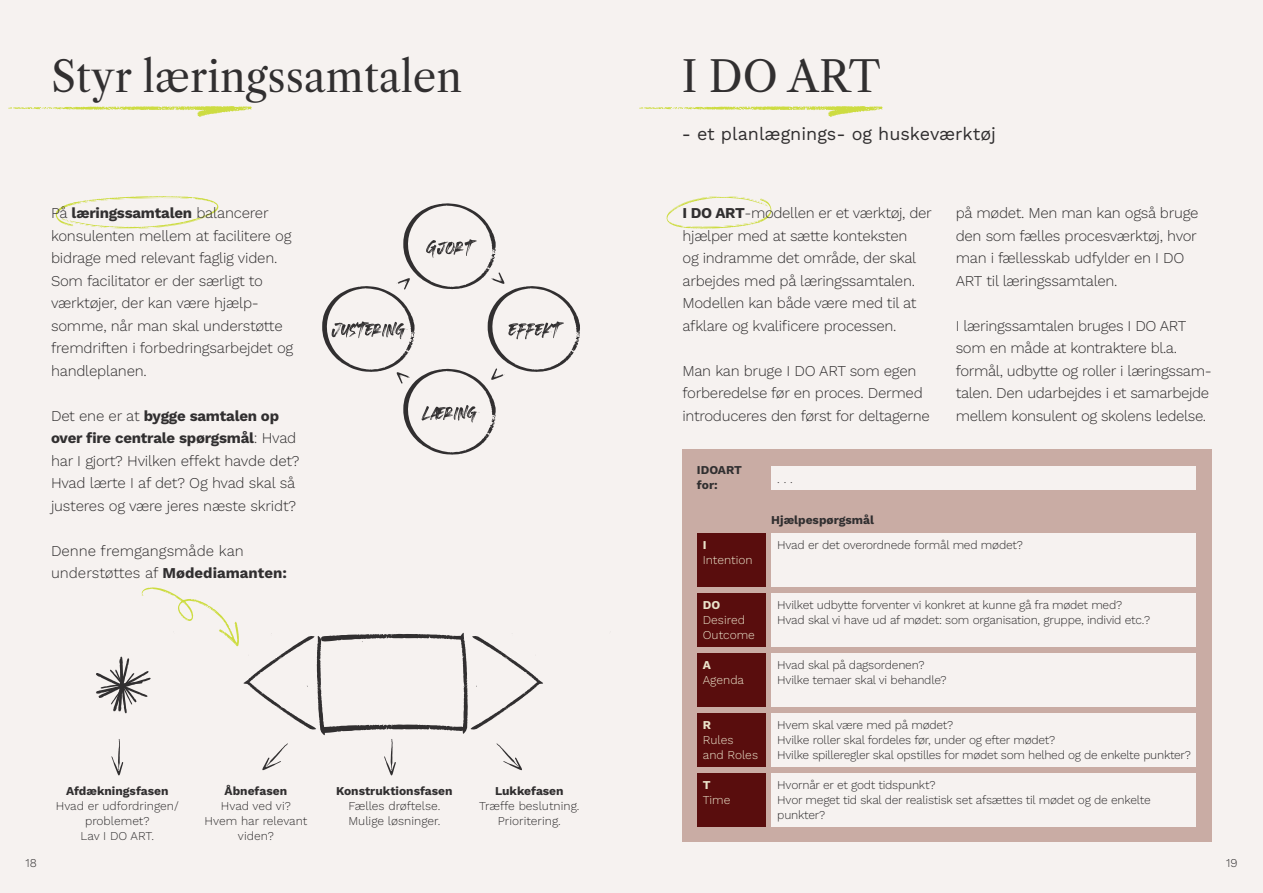
<style>
.page{position:relative;width:1263px;height:893px;background:#fff}
.page>*{position:absolute;margin:0;border:0;box-sizing:border-box;transform-origin:0 0}
.t1{font:42px "Libre Caslon Text";color:#312f30}
.t2{font:18px "Work Sans";color:#312f30}
.t3{font:300 15px/22.5px "Work Sans";letter-spacing:-.02em;color:#312f30}
.t4{font:300 15px "Work Sans";color:#312f30}
.t5{font:300 12px "Work Sans";letter-spacing:-.02em;color:#312f30}
.t6{font:300 12px/15px "Work Sans";color:#312f30;text-align:center}
.t7{font:700 12px "Work Sans";color:#312f30}
.t8{font:300 12px "Work Sans";color:#eae3ca}
.t9{font:700 12px "Work Sans";color:#eae3ca}
.s1{font-weight:700}
</style>
<div class="page">
<div style="left:0;top:0;width:631px;height:893px;background:#f6f2f0"></div>
<svg style="left:8px;top:106px;width:244px;height:11px"></svg>
<div style="left:631px;top:0;width:632px;height:893px;background:#f6f2f0"></div>
<div style="left:682px;top:449px;width:530px;height:393px;background:#c9aca4"></div>
<div style="left:697px;top:533px;width:68px;height:54px;background:#590d0d"></div>
<div style="left:697px;top:593px;width:68px;height:54px;background:#590d0d"></div>
<div style="left:697px;top:653px;width:68px;height:54px;background:#590d0d"></div>
<div style="left:697px;top:713px;width:68px;height:54px;background:#590d0d"></div>
<div style="left:697px;top:773px;width:68px;height:54px;background:#590d0d"></div>
<div style="left:771px;top:466px;width:425px;height:23px;background:#f6f2f0"></div>
<svg style="left:639px;top:106px;width:244px;height:11px"></svg>
<div style="left:771px;top:533px;width:425px;height:54px;background:#f6f2f0"></div>
<div style="left:771px;top:593px;width:425px;height:54px;background:#f6f2f0"></div>
<div style="left:771px;top:653px;width:425px;height:54px;background:#f6f2f0"></div>
<div style="left:771px;top:713px;width:425px;height:54px;background:#f6f2f0"></div>
<div style="left:771px;top:773px;width:425px;height:54px;background:#f6f2f0"></div>
<svg style="left:666px;top:196px;width:105px;height:33px"></svg>
<svg style="left:56px;top:196px;width:162px;height:33px"></svg>
<svg style="left:322px;top:203px;width:258px;height:252px"></svg>
<svg style="left:96px;top:587px;width:447px;height:188px"></svg>
<p class="t1" style="left:51px;top:51px;width:413px">Styr læringssamtalen</p>
<p class="t3" style="left:51px;top:201px;width:242px">På <span class="s1">læringssamtalen</span> balancerer konsulenten mellem at facilitere og bidrage med relevant faglig viden.</p>
<p class="t3" style="left:51px;top:269px;width:213px">Som facilitator er der særligt to</p>
<p class="t3" style="left:51px;top:291px;width:244px">værktøjer, der kan være hjælp&shy;somme, når man skal understøtte fremdriften i forbedringsarbejdet og handleplanen.</p>
<p class="t3" style="left:51px;top:404px;width:250px">Det ene er at <span class="s1">bygge samtalen op over fire centrale spørgsmål</span>: Hvad har I gjort? Hvilken effekt havde det?<br>Hvad lærte I af det? Og hvad skal så justeres og være jeres næste skridt?</p>
<p class="t4" style="left:51px;top:539px;width:194px">Denne fremgangsmåde kan</p>
<p class="t4" style="left:51px;top:562px;width:237px">understøttes af <span class="s1">Mødediamanten:</span></p>
<p class="t7" style="left:66px;top:782px;width:104px">Afdækningsfasen</p>
<p class="t6" style="left:56px;top:798px;width:124px">Hvad er udfordringen/</p>
<p class="t6" style="left:85px;top:813px;width:66px">problemet?</p>
<p class="t5" style="left:81px;top:827px;width:75px">Lav I DO ART.</p>
<p class="t7" style="left:225px;top:782px;width:64px">Åbnefasen</p>
<p class="t6" style="left:204px;top:798px;width:104px">Hvad ved vi?<br>Hvem har relevant viden?</p>
<p class="t7" style="left:336px;top:782px;width:118px">Konstruktionsfasen</p>
<p class="t6" style="left:348px;top:798px;width:94px">Fælles drøftelse.</p>
<p class="t6" style="left:348px;top:813px;width:94px">Mulige løsninger.</p>
<p class="t7" style="left:495px;top:782px;width:70px">Lukkefasen</p>
<p class="t6" style="left:479px;top:798px;width:102px">Træffe beslutning.<br>Prioritering.</p>
<p class="t1" style="left:682px;top:51px;width:200px">I DO ART</p>
<p class="t2" style="left:682px;top:120px;width:316px">- et planlægnings- og huskeværktøj</p>
<p class="t3" style="left:682px;top:201px;width:251px"><span class="s1">I DO ART</span>-modellen er et værktøj, der hjælper med at sætte konteksten<br>og indramme det område, der skal arbejdes med på læringssamtalen.<br>Modellen kan både være med til at afklare og kvalificere processen.</p>
<p class="t3" style="left:682px;top:359px;width:249px">Man kan bruge I DO ART som egen forberedelse før en proces. Dermed introduceres den først for deltagerne</p>
<p class="t7" style="left:697px;top:461px;width:47px">IDOART</p>
<p class="t7" style="left:697px;top:476px;width:22px">for:</p>
<p class="t5" style="left:777px;top:470px;width:17px">. . .</p>
<p class="t7" style="left:771px;top:511px;width:104px">Hjælpespørgsmål</p>
<p class="t3" style="left:956px;top:201px;width:244px">på mødet. Men man kan også bruge den som fælles procesværktøj, hvor man i fællesskab udfylder en I DO<br>ART til læringssamtalen.</p>
<p class="t3" style="left:956px;top:314px;width:257px">I læringssamtalen bruges I DO ART som en måde at kontraktere bl.a. formål, udbytte og roller i læringssam&shy;talen. Den udarbejdes i et samarbejde mellem konsulent og skolens ledelse.</p>
<p class="t9" style="left:703px;top:536px;width:5px">I</p>
<p class="t8" style="left:703px;top:551px;width:51px">Intention</p>
<p class="t9" style="left:703px;top:596px;width:19px">DO</p>
<p class="t8" style="left:703px;top:611px;width:44px">Desired</p>
<p class="t8" style="left:703px;top:626px;width:54px">Outcome</p>
<p class="t9" style="left:703px;top:656px;width:10px">A</p>
<p class="t8" style="left:703px;top:671px;width:43px">Agenda</p>
<p class="t9" style="left:703px;top:716px;width:10px">R</p>
<p class="t8" style="left:703px;top:731px;width:32px">Rules</p>
<p class="t8" style="left:703px;top:746px;width:57px">and Roles</p>
<p class="t9" style="left:703px;top:776px;width:9px">T</p>
<p class="t8" style="left:703px;top:791px;width:29px">Time</p>
<p class="t5" style="left:777px;top:536px;width:247px">Hvad er det overordnede formål med mødet?</p>
<p class="t5" style="left:777px;top:596px;width:346px">Hvilket udbytte forventer vi konkret at kunne gå fra mødet med?</p>
<p class="t5" style="left:777px;top:611px;width:374px">Hvad skal vi have ud af mødet: som organisation, gruppe, individ etc.?</p>
<p class="t5" style="left:777px;top:656px;width:149px">Hvad skal på dagsordenen?</p>
<p class="t5" style="left:777px;top:671px;width:171px">Hvilke temaer skal vi behandle?</p>
<p class="t5" style="left:777px;top:716px;width:177px">Hvem skal være med på mødet?</p>
<p class="t5" style="left:777px;top:731px;width:279px">Hvilke roller skal fordeles før, under og efter mødet?</p>
<p class="t5" style="left:777px;top:746px;width:415px">Hvilke spilleregler skal opstilles for mødet som helhed og de enkelte punkter?</p>
<p class="t5" style="left:777px;top:776px;width:160px">Hvornår er et godt tidspunkt?</p>
<p class="t5" style="left:777px;top:791px;width:375px">Hvor meget tid skal der realistisk set afsættes til mødet og de enkelte</p>
<p class="t5" style="left:777px;top:806px;width:50px">punkter?</p>
<p class="t5" style="left:26px;top:854px;width:13px">18</p>
<p class="t5" style="left:1226px;top:854px;width:13px">19</p>
</div>
